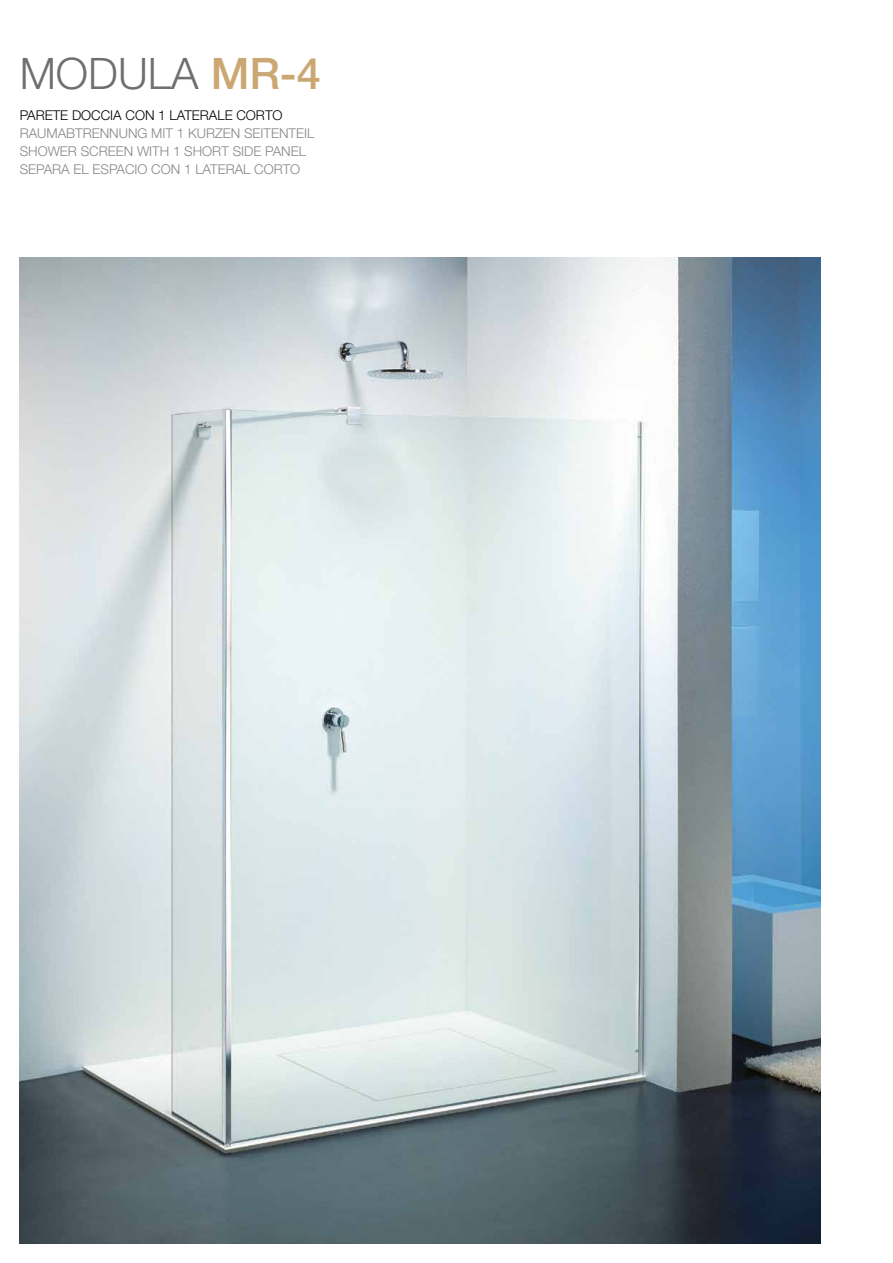
<style>
.page{position:relative;width:893px;height:1263px;background:#fff}
.page>*{position:absolute;margin:0;border:0;box-sizing:border-box;transform-origin:0 0}
.t1{font:300 43.5px "Helvetica Neue LT Std";color:#706f6f}
.t2{font:300 13.5px/18px "Helvetica Neue LT Std";color:#878787}
.t3{font:300 13.5px "Helvetica Neue LT Std";color:#000}
.s1{font-weight:500;color:#cba873}
</style>
<div class="page">
<img style="left:20px;top:258px;width:801px;height:986px">
<h1 class="t1" style="left:20px;top:47px;width:303px">MODULA <span class="s1">MR-4</span></h1>
<p class="t3" style="left:20px;top:107px;width:264px">PARETE DOCCIA CON 1 LATERALE CORTO</p>
<p class="t2" style="left:20px;top:124px;width:296px">RAUMABTRENNUNG MIT 1 KURZEN SEITENTEIL<br>SHOWER SCREEN WITH 1 SHORT SIDE PANEL<br>SEPARA EL ESPACIO CON 1 LATERAL CORTO</p>
</div>
